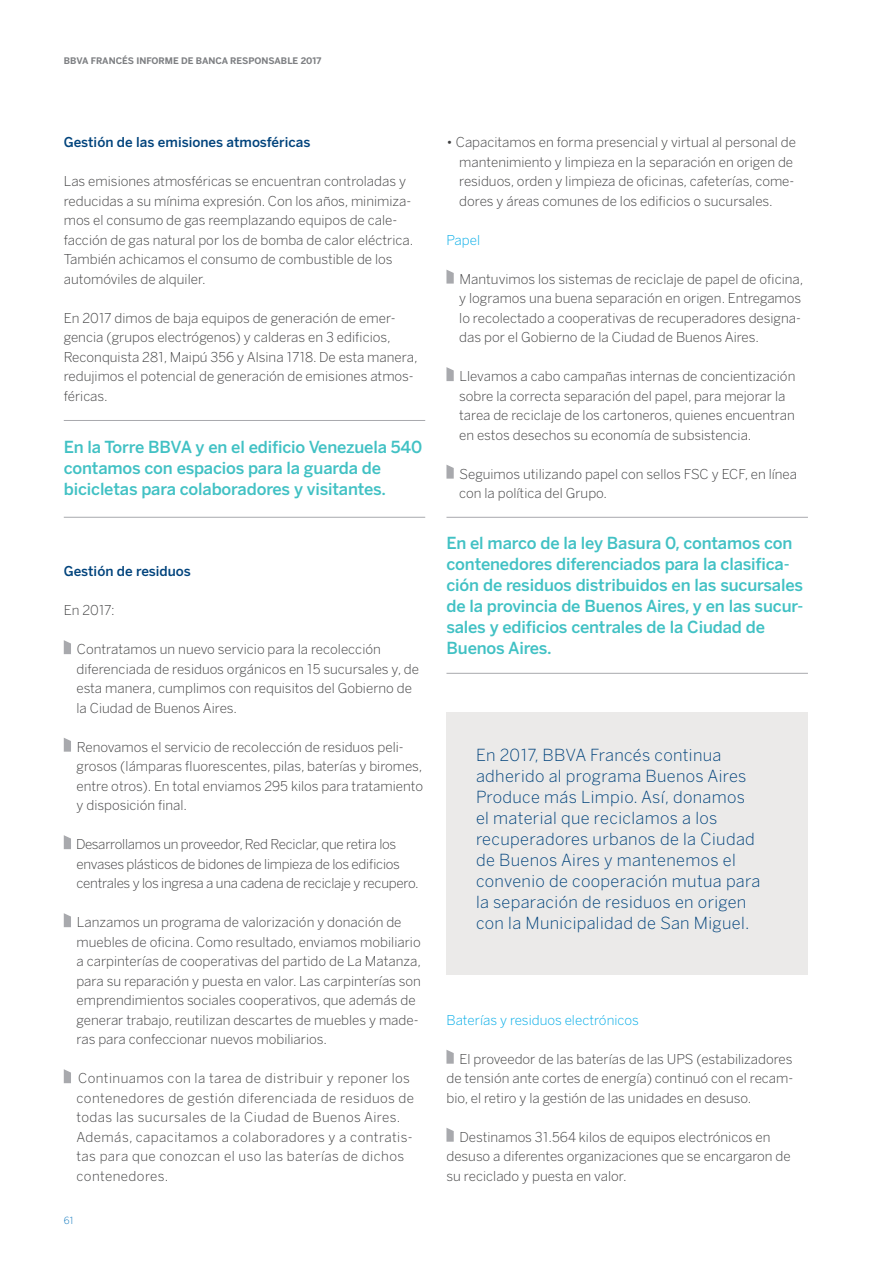
<style>
.page{position:relative;width:893px;height:1263px;background:#fff}
.page>*{position:absolute;margin:0;border:0;box-sizing:border-box;transform-origin:0 0}
._2011subtitulo{font:500 16.5px/21px "Benton Sans BBVA";letter-spacing:-.01em;color:#41c1c4}
._2013TEXTO{font:300 16.5px/21px "Benton Sans BBVA";letter-spacing:.02em;color:#01437c}
._2013TEXTO-2{font:300 13.5px/19.5px "Benton Sans BBVA";color:#3e3e3f}
._2013TEXTO-3{font:300 13.5px/19.5px "Benton Sans BBVA";letter-spacing:.03em;color:#3e3e3f}
._2013TEXTO-4{font:300 13.5px/19.5px "Benton Sans BBVA";letter-spacing:-.02em;color:#3e3e3f}
._2013TEXTO-5{font:500 13.5px "Benton Sans BBVA";color:#01437c}
._2013TEXTO-6{font:300 13.5px "Benton Sans BBVA";color:#00abe7}
.t1{font:300 9.75px "Benton Sans BBVA";color:#0071bb}
.t2{font:700 9px "Benton Sans BBVA";color:#7e8083}
</style>
<div class="page">
<div style="left:446px;top:713px;width:362px;height:262px;background:#ebeae9"></div>
<hr style="left:64px;top:420px;width:361px;height:1px;background:#a8a9ad">
<hr style="left:64px;top:517px;width:361px;height:1px;background:#a8a9ad">
<hr style="left:446px;top:517px;width:362px;height:1px;background:#a8a9ad">
<hr style="left:446px;top:673px;width:362px;height:1px;background:#a8a9ad">
<svg style="left:64px;top:640px;width:7px;height:14px"></svg>
<svg style="left:64px;top:738px;width:7px;height:14px"></svg>
<svg style="left:64px;top:835px;width:7px;height:14px"></svg>
<svg style="left:64px;top:913px;width:7px;height:14px"></svg>
<svg style="left:64px;top:1069px;width:7px;height:14px"></svg>
<svg style="left:446px;top:270px;width:8px;height:14px"></svg>
<svg style="left:446px;top:367px;width:8px;height:14px"></svg>
<svg style="left:446px;top:465px;width:8px;height:14px"></svg>
<svg style="left:446px;top:1050px;width:8px;height:14px"></svg>
<svg style="left:446px;top:1128px;width:8px;height:14px"></svg>
<p class="t2" style="left:64px;top:55px;width:259px">BBVA FRANCÉS INFORME DE BANCA RESPONSABLE 2017</p>
<p class="_2013TEXTO-5" style="left:64px;top:134px;width:248px">Gestión de las emisiones atmosféricas</p>
<p class="_2013TEXTO-2" style="left:64px;top:171px;width:351px">Las emisiones atmosféricas se encuentran controladas y reducidas a su mínima expresión. Con los años, minimiza&shy;mos el consumo de gas reemplazando equipos de cale&shy;facción de gas natural por los de bomba de calor eléctrica.<br>También achicamos el consumo de combustible de los automóviles de alquiler.</p>
<p class="_2013TEXTO-2" style="left:64px;top:308px;width:355px">En 2017 dimos de baja equipos de generación de emer&shy;gencia (grupos electrógenos) y calderas en 3 edificios, Reconquista 281, Maipú 356 y Alsina 1718. De esta manera, redujimos el potencial de generación de emisiones atmos&shy;féricas.</p>
<p class="_2011subtitulo" style="left:64px;top:436px;width:360px">En la Torre BBVA y en el edificio Venezuela 540 contamos con espacios para la guarda de bicicletas para colaboradores y visitantes.</p>
<p class="_2013TEXTO-5" style="left:64px;top:563px;width:129px">Gestión de residuos</p>
<p class="_2013TEXTO-2" style="left:64px;top:600px;width:53px">En 2017:</p>
<p class="_2013TEXTO-2" style="left:77px;top:639px;width:344px">Contratamos un nuevo servicio para la recolección diferenciada de residuos orgánicos en 15 sucursales y, de esta manera, cumplimos con requisitos del Gobierno de la Ciudad de Buenos Aires.</p>
<p class="_2013TEXTO-2" style="left:77px;top:737px;width:348px">Renovamos el servicio de recolección de residuos peli&shy;grosos (lámparas fluorescentes, pilas, baterías y biromes, entre otros). En total enviamos 295 kilos para tratamiento y disposición final.</p>
<p class="_2013TEXTO-4" style="left:76px;top:834px;width:344px">Desarrollamos un proveedor, Red Reciclar, que retira los envases plásticos de bidones de limpieza de los edificios centrales y los ingresa a una cadena de reciclaje y recupero.</p>
<p class="_2013TEXTO-2" style="left:77px;top:912px;width:346px">Lanzamos un programa de valorización y donación de muebles de oficina. Como resultado, enviamos mobiliario a carpinterías de cooperativas del partido de La Matanza, para su reparación y puesta en valor. Las carpinterías son emprendimientos sociales cooperativos, que además de generar trabajo, reutilizan descartes de muebles y made&shy;ras para confeccionar nuevos mobiliarios.</p>
<p class="_2013TEXTO-3" style="left:77px;top:1068px;width:339px">Continuamos con la tarea de distribuir y reponer los contenedores de gestión diferenciada de residuos de todas las sucursales de la Ciudad de Buenos Aires.<br>Además, capacitamos a colaboradores y a contratis&shy;tas para que conozcan el uso las baterías de dichos contenedores.</p>
<p class="t1" style="left:64px;top:1214px;width:12px">61</p>
<p class="_2013TEXTO-2" style="left:459px;top:132px;width:338px;text-indent:-13px">• Capacitamos en forma presencial y virtual al personal de mantenimiento y limpieza en la separación en origen de residuos, orden y limpieza de oficinas, cafeterías, come&shy;dores y áreas comunes de los edificios o sucursales.</p>
<p class="_2013TEXTO-6" style="left:446px;top:232px;width:35px">Papel</p>
<p class="_2013TEXTO-2" style="left:459px;top:269px;width:346px">Mantuvimos los sistemas de reciclaje de papel de oficina, y logramos una buena separación en origen. Entregamos lo recolectado a cooperativas de recuperadores designa&shy;das por el Gobierno de la Ciudad de Buenos Aires.</p>
<p class="_2013TEXTO-2" style="left:459px;top:366px;width:338px">Llevamos a cabo campañas internas de concientización sobre la correcta separación del papel, para mejorar la tarea de reciclaje de los cartoneros, quienes encuentran en estos desechos su economía de subsistencia.</p>
<p class="_2013TEXTO-2" style="left:459px;top:464px;width:339px">Seguimos utilizando papel con sellos FSC y ECF, en línea con la política del Grupo.</p>
<p class="_2011subtitulo" style="left:446px;top:533px;width:358px">En el marco de la ley Basura 0, contamos con contenedores diferenciados para la clasifica&shy;ción de residuos distribuidos en las sucursales de la provincia de Buenos Aires, y en las sucur&shy;sales y edificios centrales de la Ciudad de Buenos Aires.</p>
<p class="_2013TEXTO" style="left:476px;top:745px;width:286px">En 2017, BBVA Francés continua adherido al programa Buenos Aires Produce más Limpio. Así, donamos el material que reciclamos a los recuperadores urbanos de la Ciudad de Buenos Aires y mantenemos el convenio de cooperación mutua para la separación de residuos en origen con la Municipalidad de San Miguel.</p>
<p class="_2013TEXTO-6" style="left:446px;top:1012px;width:194px">Baterías y residuos electrónicos</p>
<p class="_2013TEXTO-2" style="left:446px;top:1049px;width:348px;text-align:justify;text-indent:13px">El proveedor de las baterías de las UPS (estabilizadores de tensión ante cortes de energía) continuó con el recam&shy;bio, el retiro y la gestión de las unidades en desuso.</p>
<p class="_2013TEXTO-2" style="left:446px;top:1127px;width:346px;text-indent:13px">Destinamos 31.564 kilos de equipos electrónicos en desuso a diferentes organizaciones que se encargaron de su reciclado y puesta en valor.</p>
</div>
